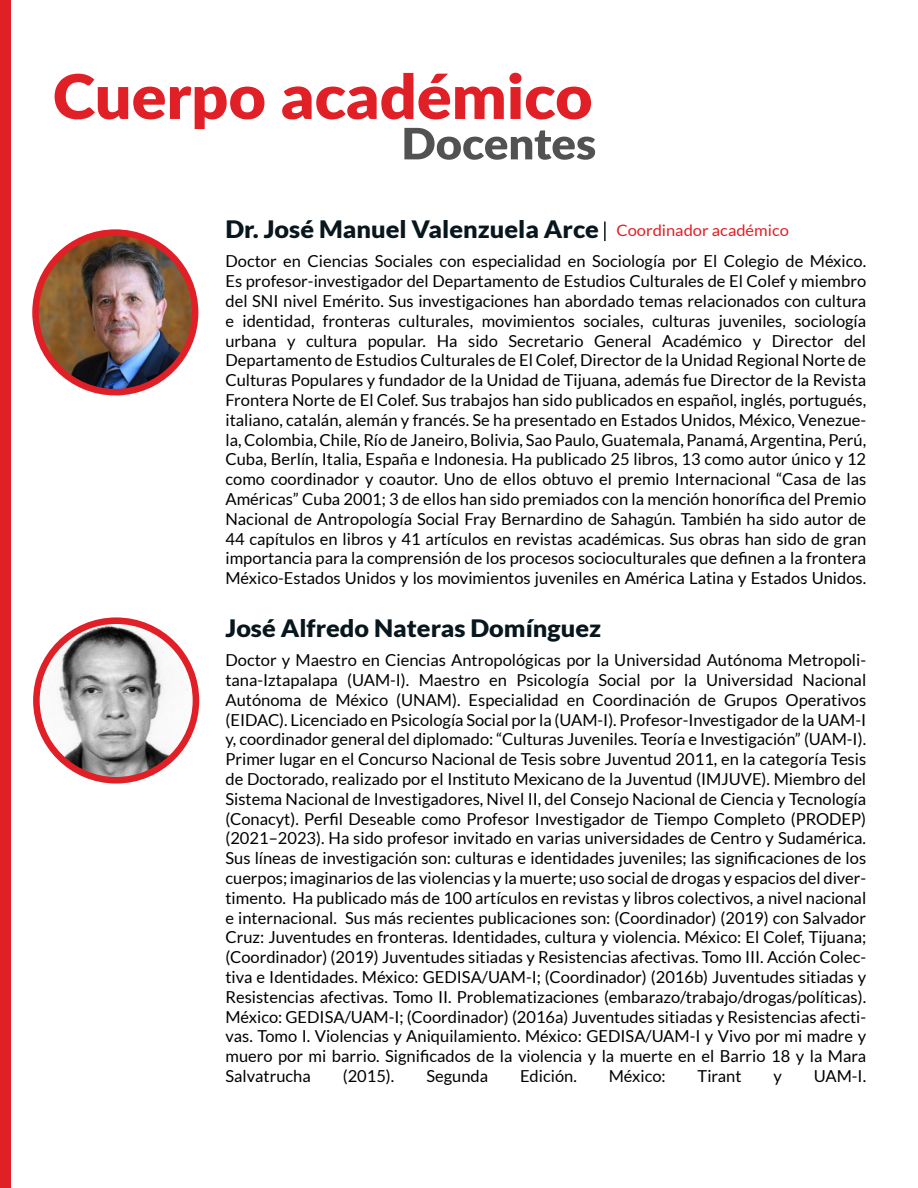
<style>
.page{position:relative;width:918px;height:1188px;background:#fff}
.page>*{position:absolute;margin:0;border:0;box-sizing:border-box;transform-origin:0 0}
.t1{font:900 24px "Lato";color:#08161d;scale:1.05 1}
.t2{font:16.5px/19.8px "Lato";color:#000;text-align:justify}
.t3{font:15.6px "Lato";color:#e01f26;scale:1.05 1}
</style>
<div class="page">
<div style="left:32px;top:229px;width:166px;height:166px;background:#e01f26;border-radius:50%"></div>
<div style="left:0;top:0;width:11px;height:1188px;background:#e01f26"></div>
<svg style="left:55px;top:74px;width:209px;height:55px"></svg>
<svg style="left:282px;top:73px;width:309px;height:46px"></svg>
<svg style="left:404px;top:128px;width:191px;height:32px"></svg>
<svg style="left:604px;top:222px;width:2px;height:19px"></svg>
<img style="left:39px;top:236px;width:153px;height:153px;border-radius:77px">
<div style="left:33px;top:617px;width:166px;height:167px;background:#e01f26;border-radius:50%"></div>
<img style="left:40px;top:624px;width:153px;height:153px;border-radius:76px">
<h1 class="t1" style="left:225px;top:216px;width:357px">Dr. José Manuel Valenzuela Arce</h1>
<p class="t2" style="left:225px;top:251px;width:642px">Doctor en Ciencias Sociales con especialidad en Sociología por El Colegio de México.<br>Es profesor-investigador del Departamento de Estudios Culturales de El Colef y miembro del SNI nivel Emérito. Sus investigaciones han abordado temas relacionados con cultura e identidad, fronteras culturales, movimientos sociales, culturas juveniles, sociología urbana y cultura popular. Ha sido Secretario General Académico y Director del Departamento de Estudios Culturales de El Colef, Director de la Unidad Regional Norte de Culturas Populares y fundador de la Unidad de Tijuana, además fue Director de la Revista Frontera Norte de El Colef. Sus trabajos han sido publicados en español, inglés, portugués, italiano, catalán, alemán y francés. Se ha presentado en Estados Unidos, México, Venezue&shy;la, Colombia, Chile, Río de Janeiro, Bolivia, Sao Paulo, Guatemala, Panamá, Argentina, Perú, Cuba, Berlín, Italia, España e Indonesia. Ha publicado 25 libros, 13 como autor único y 12 como coordinador y coautor. Uno de ellos obtuvo el premio Internacional “Casa de las Américas” Cuba 2001; 3 de ellos han sido premiados con la mención honorífica del Premio Nacional de Antropología Social Fray Bernardino de Sahagún. También ha sido autor de 44 capítulos en libros y 41 artículos en revistas académicas. Sus obras han sido de gran importancia para la comprensión de los procesos socioculturales que definen a la frontera México-Estados Unidos y los movimientos juveniles en América Latina y Estados Unidos.</p>
<p class="t3" style="left:616px;top:222px;width:166px">Coordinador académico</p>
<h1 class="t1" style="left:225px;top:614px;width:359px">José Alfredo Nateras Domínguez</h1>
<p class="t2" style="left:225px;top:650px;width:642px">Doctor y Maestro en Ciencias Antropológicas por la Universidad Autónoma Metropoli&shy;tana-Iztapalapa (UAM-I). Maestro en Psicología Social por la Universidad Nacional Autónoma de México (UNAM). Especialidad en Coordinación de Grupos Operativos (EIDAC). Licenciado en Psicología Social por la (UAM-I). Profesor-Investigador de la UAM-I y, coordinador general del diplomado: “Culturas Juveniles. Teoría e Investigación” (UAM-I).<br>Primer lugar en el Concurso Nacional de Tesis sobre Juventud 2011, en la categoría Tesis de Doctorado, realizado por el Instituto Mexicano de la Juventud (IMJUVE). Miembro del Sistema Nacional de Investigadores, Nivel II, del Consejo Nacional de Ciencia y Tecnología (Conacyt). Perfil Deseable como Profesor Investigador de Tiempo Completo (PRODEP) (2021–2023). Ha sido profesor invitado en varias universidades de Centro y Sudamérica.<br>Sus líneas de investigación son: culturas e identidades juveniles; las significaciones de los cuerpos; imaginarios de las violencias y la muerte; uso social de drogas y espacios del diver&shy;timento. Ha publicado más de 100 artículos en revistas y libros colectivos, a nivel nacional e internacional. Sus más recientes publicaciones son: (Coordinador) (2019) con Salvador Cruz: Juventudes en fronteras. Identidades, cultura y violencia. México: El Colef, Tijuana; (Coordinador) (2019) Juventudes sitiadas y Resistencias afectivas. Tomo III. Acción Colec&shy;tiva e Identidades. México: GEDISA/UAM-I; (Coordinador) (2016b) Juventudes sitiadas y Resistencias afectivas. Tomo II. Problematizaciones (embarazo/trabajo/drogas/políticas).<br>México: GEDISA/UAM-I; (Coordinador) (2016a) Juventudes sitiadas y Resistencias afecti&shy;vas. Tomo I. Violencias y Aniquilamiento. México: GEDISA/UAM-I y Vivo por mi madre y muero por mi barrio. Significados de la violencia y la muerte en el Barrio 18 y la Mara Salvatrucha</p>
<p class="t2" style="left:343px;top:1066px;width:53px">(2015).</p>
<p class="t2" style="left:426px;top:1066px;width:63px">Segunda</p>
<p class="t2" style="left:520px;top:1066px;width:58px">Edición.</p>
<p class="t2" style="left:609px;top:1066px;width:58px">México:</p>
<p class="t2" style="left:698px;top:1066px;width:45px">Tirant</p>
<p class="t2" style="left:774px;top:1066px;width:10px">y</p>
<p class="t2" style="left:814px;top:1066px;width:54px">UAM-I.</p>
</div>
